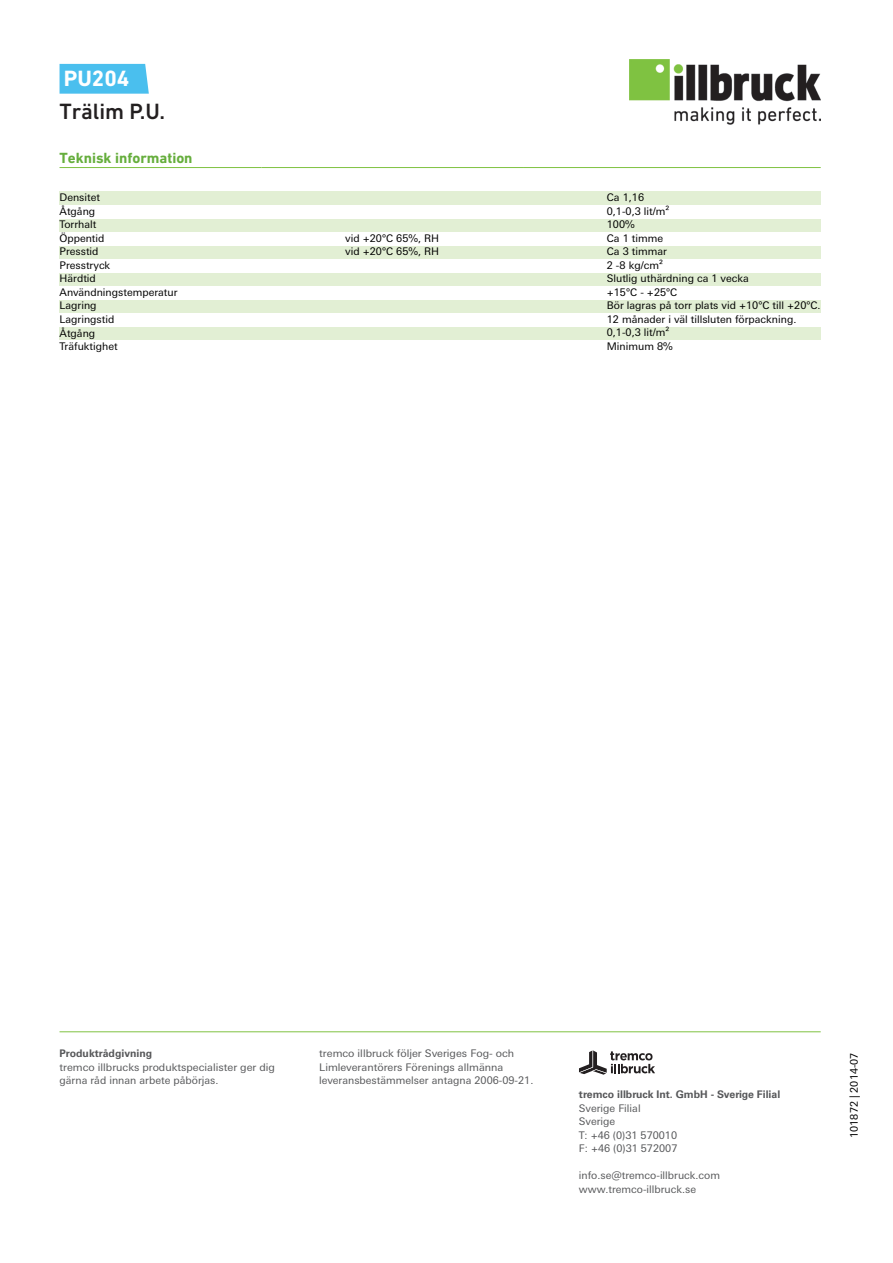
<style>
.page{position:relative;width:893px;height:1263px;background:#fff}
.page>*{position:absolute;margin:0;border:0;box-sizing:border-box;transform-origin:0 0}
.t1{font:500 22.5px "DIN Next W1 G";color:#231f20}
.t2{font:700 22.5px "DIN Next W1 G";color:#fff}
.t3{font:700 15px "DIN Next W1 G";color:#66ae3d}
.t4{font:10.5px "Univers Next W1 G";color:#000}
.t5{font:10.5px/13.5px "Univers Next W1 G";color:#57585a}
.t6{font:700 10.5px "Univers LTCYR 65";color:#57585a}
</style>
<div class="page">
<hr style="left:60px;top:1031px;width:761px;height:1px;background:#7fc241">
<svg style="left:579px;top:1050px;width:76px;height:25px"></svg>
<div style="left:60px;top:64px;width:89px;height:30px;background:#4abfee"></div>
<img style="left:629px;top:60px;width:192px;height:65px">
<hr style="left:60px;top:167px;width:201px;height:1px;background:#7fc241">
<hr style="left:261px;top:167px;width:262px;height:1px;background:#7fc241">
<hr style="left:523px;top:167px;width:298px;height:1px;background:#7fc241">
<div style="left:60px;top:192px;width:201px;height:13px;background:#e2efd4"></div>
<div style="left:261px;top:192px;width:262px;height:13px;background:#e2efd4"></div>
<div style="left:523px;top:192px;width:298px;height:13px;background:#e2efd4"></div>
<div style="left:60px;top:219px;width:201px;height:13px;background:#e2efd4"></div>
<div style="left:261px;top:219px;width:262px;height:13px;background:#e2efd4"></div>
<div style="left:523px;top:219px;width:298px;height:13px;background:#e2efd4"></div>
<div style="left:60px;top:246px;width:201px;height:13px;background:#e2efd4"></div>
<div style="left:261px;top:246px;width:262px;height:13px;background:#e2efd4"></div>
<div style="left:523px;top:246px;width:298px;height:13px;background:#e2efd4"></div>
<div style="left:60px;top:273px;width:201px;height:13px;background:#e2efd4"></div>
<div style="left:261px;top:273px;width:262px;height:13px;background:#e2efd4"></div>
<div style="left:523px;top:273px;width:298px;height:13px;background:#e2efd4"></div>
<div style="left:60px;top:300px;width:201px;height:13px;background:#e2efd4"></div>
<div style="left:261px;top:300px;width:262px;height:13px;background:#e2efd4"></div>
<div style="left:523px;top:300px;width:298px;height:13px;background:#e2efd4"></div>
<div style="left:60px;top:327px;width:201px;height:13px;background:#e2efd4"></div>
<div style="left:261px;top:327px;width:262px;height:13px;background:#e2efd4"></div>
<div style="left:523px;top:327px;width:298px;height:13px;background:#e2efd4"></div>
<h1 class="t2" style="left:64px;top:71px;width:67px">PU204</h1>
<h1 class="t1" style="left:60px;top:98px;width:107px">Trälim P.U.</h1>
<h2 class="t3" style="left:60px;top:152px;width:135px">Teknisk information</h2>
<p class="t4" style="left:60px;top:191px;width:42px">Densitet</p>
<p class="t4" style="left:607px;top:191px;width:39px">Ca 1,16</p>
<p class="t4" style="left:60px;top:205px;width:37px">Åtgång</p>
<p class="t4" style="left:607px;top:205px;width:64px">0,1-0,3 lit/m²</p>
<p class="t4" style="left:60px;top:219px;width:39px">Torrhalt</p>
<p class="t4" style="left:607px;top:219px;width:29px">100%</p>
<p class="t4" style="left:60px;top:232px;width:46px">Öppentid</p>
<p class="t4" style="left:345px;top:232px;width:95px">vid +20°C 65%, RH</p>
<p class="t4" style="left:607px;top:232px;width:58px">Ca 1 timme</p>
<p class="t4" style="left:60px;top:246px;width:41px">Presstid</p>
<p class="t4" style="left:345px;top:246px;width:95px">vid +20°C 65%, RH</p>
<p class="t4" style="left:607px;top:246px;width:62px">Ca 3 timmar</p>
<p class="t4" style="left:60px;top:259px;width:52px">Presstryck</p>
<p class="t4" style="left:607px;top:259px;width:58px">2 -8 kg/cm²</p>
<p class="t4" style="left:60px;top:273px;width:38px">Härdtid</p>
<p class="t4" style="left:607px;top:273px;width:144px">Slutlig uthärdning ca 1 vecka</p>
<p class="t4" style="left:60px;top:286px;width:120px">Användningstemperatur</p>
<p class="t4" style="left:607px;top:286px;width:72px">+15°C - +25°C</p>
<p class="t4" style="left:60px;top:300px;width:39px">Lagring</p>
<p class="t4" style="left:607px;top:300px;width:215px">Bör lagras på torr plats vid +10°C till +20°C.</p>
<p class="t4" style="left:60px;top:313px;width:56px">Lagringstid</p>
<p class="t4" style="left:607px;top:313px;width:191px">12 månader i väl tillsluten förpackning.</p>
<p class="t4" style="left:60px;top:327px;width:37px">Åtgång</p>
<p class="t4" style="left:607px;top:327px;width:64px">0,1-0,3 lit/m²</p>
<p class="t4" style="left:60px;top:340px;width:60px">Träfuktighet</p>
<p class="t4" style="left:607px;top:340px;width:67px">Minimum 8%</p>
<p class="t6" style="left:60px;top:1049px;width:94px">Produktrådgivning</p>
<p class="t5" style="left:60px;top:1060px;width:217px">tremco illbrucks produktspecialister ger dig gärna råd innan arbete påbörjas.</p>
<p class="t5" style="left:319px;top:1047px;width:216px">tremco illbruck följer Sveriges Fog- och<br>Limleverantörers Förenings allmänna leveransbestämmelser antagna 2006-09-21.</p>
<p class="t6" style="left:579px;top:1090px;width:203px">tremco illbruck Int. GmbH - Sverige Filial</p>
<p class="t5" style="left:579px;top:1101px;width:100px">Sverige Filial<br>Sverige<br>T: +46 (0)31 570010<br>F: +46 (0)31 572007</p>
<p class="t5" style="left:579px;top:1169px;width:143px">info.se@tremco-illbruck.com www.tremco-illbruck.se</p>
<p class="t4" style="left:848px;top:1138px;width:87px;rotate:-90deg">101872 | 2014-07</p>
</div>
